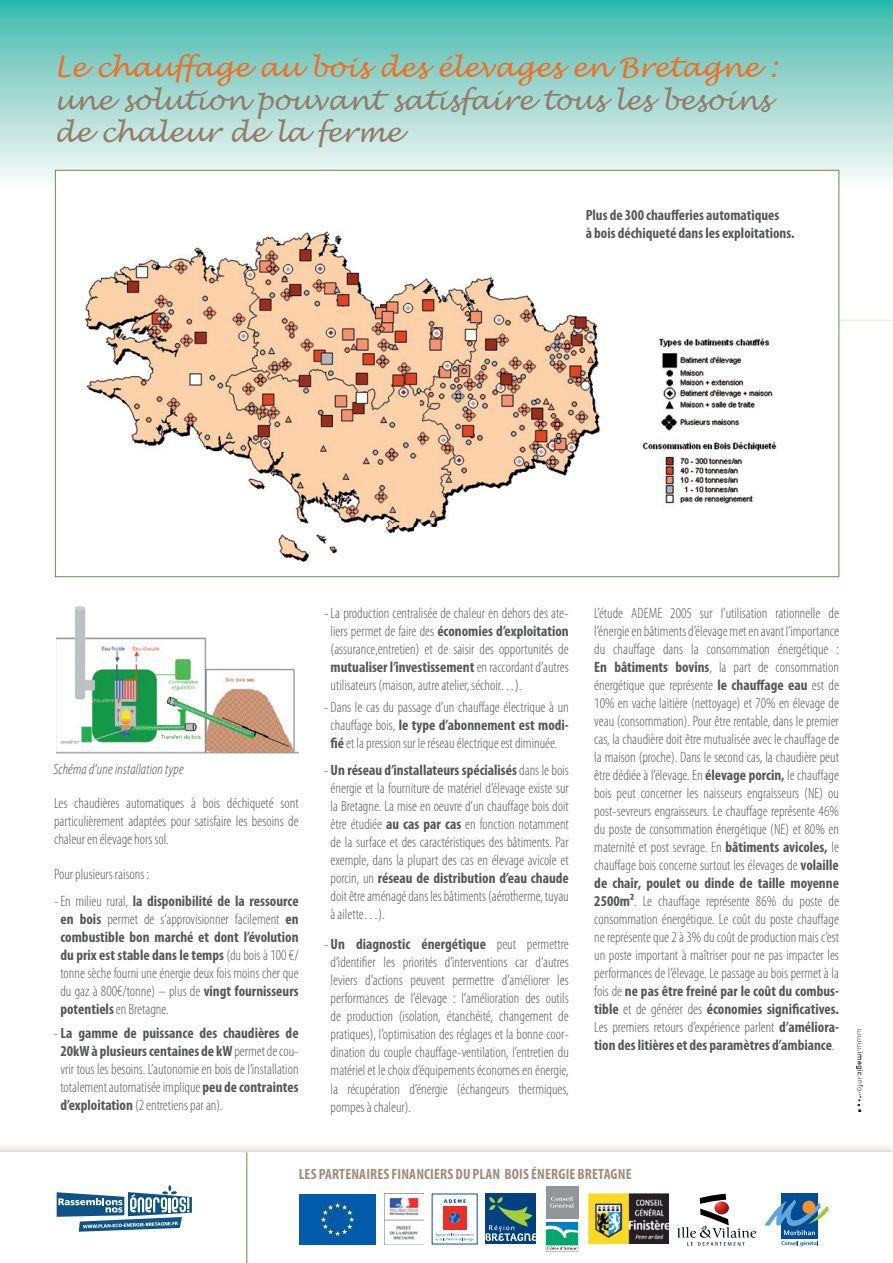
<style>
.page{position:relative;width:893px;height:1263px;background:#fff}
.page>*{position:absolute;margin:0;border:0;box-sizing:border-box;transform-origin:0 0}
.t1{font:italic 27px/32.4px "Lucida Handwriting";color:#927b68}
.t2{font:italic 27px "Lucida Handwriting";color:#f36e21}
.t3{font:300 condensed 15px/18px "Myriad Pro";color:#57585a;text-align:justify}
.t4{font:700 condensed 15px/18px "Myriad Pro";color:#57585a}
.t5{font:700 condensed 15px "Myriad Pro";letter-spacing:.01em;color:#a28c7b}
.t6{font:italic 300 condensed 15px "Myriad Pro";letter-spacing:.01em;color:#4b4c4d}
.s1{font-weight:700}
</style>
<div class="page">
<svg style="left:0;top:0;width:893px;height:320px"></svg>
<svg style="left:54px;top:320px;width:839px;height:1px"></svg>
<img style="left:56px;top:606px;width:243px;height:148px">
<div style="left:55px;top:170px;width:784px;height:407px;background:#fff"></div>
<img style="left:85px;top:231px;width:692px;height:332px">
<img style="left:856px;top:1029px;width:6px;height:82px">
<div style="left:299px;top:1194px;width:77px;height:51px;background:#015aaa"></div>
<svg style="left:321px;top:1203px;width:33px;height:33px"></svg>
<img style="left:384px;top:1193px;width:40px;height:51px">
<div style="left:443px;top:1206px;width:24px;height:24px;background:#ee2e22"></div>
<svg style="left:449px;top:1212px;width:11px;height:11px"></svg>
<svg style="left:444px;top:1199px;width:22px;height:4px"></svg>
<svg style="left:436px;top:1233px;width:38px;height:8px"></svg>
<div style="left:486px;top:1193px;width:50px;height:51px;background:#014081"></div>
<svg style="left:486px;top:1197px;width:50px;height:44px"></svg>
<svg style="left:545px;top:1186px;width:34px;height:66px"></svg>
<svg style="left:546px;top:1222px;width:32px;height:29px"></svg>
<div style="left:546px;top:1187px;width:32px;height:32px;background:#939598"></div>
<svg style="left:550px;top:1196px;width:24px;height:12px"></svg>
<img style="left:588px;top:1194px;width:81px;height:50px">
<svg style="left:677px;top:1194px;width:79px;height:52px"></svg>
<div style="left:781px;top:1193px;width:37px;height:45px;background:#014d95"></div>
<svg style="left:781px;top:1241px;width:37px;height:5px"></svg>
<svg style="left:764px;top:1199px;width:65px;height:36px"></svg>
<svg style="left:57px;top:1185px;width:135px;height:47px"></svg>
<hr style="left:247px;top:1152px;width:1px;height:111px;background:#619143">
<h1 class="t2" style="left:54px;top:51px;width:724px">Le chauffage au bois des élevages en Bretagne :</h1>
<h1 class="t1" style="left:54px;top:85px;width:717px">une solution pouvant satisfaire tous les besoins de chaleur de la ferme</h1>
<p class="t4" style="left:586px;top:205px;width:210px">Plus de 300 chaufferies automatiques<br>à bois déchiqueté dans les exploitations.</p>
<p class="t6" style="left:53px;top:760px;width:132px">Schéma d’une installation type</p>
<p class="t3" style="left:54px;top:794px;width:246px">Les chaudières automatiques à bois déchiqueté sont particulièrement adaptées pour satisfaire les besoins de chaleur en élevage hors sol.</p>
<p class="t3" style="left:54px;top:865px;width:97px">Pour plusieurs raisons :</p>
<p class="t3" style="left:60px;top:891px;width:240px;text-indent:-6px">- En milieu rural, <span class="s1">la disponibilité de la ressource en bois</span> permet de s’approvisionner facilement <span class="s1">en combustible bon marché et dont l’évolution du prix est stable dans le temps</span> (du bois à 100 €/ tonne sèche fourni une énergie deux fois moins cher que du gaz à 800€/tonne) – plus de <span class="s1">vingt fournisseurs potentiels</span> en Bretagne.</p>
<p class="t3" style="left:60px;top:1024px;width:240px;text-indent:-6px">- <span class="s1">La gamme de puissance des chaudières de 20kWà plusieurs centaines de kW</span> permet de cou&shy;vrir tous les besoins. L’autonomie en bois de l’installation totalement automatisée implique <span class="s1">peu de contraintes d’exploitation</span> (2 entretiens par an).</p>
<p class="t3" style="left:331px;top:604px;width:240px;text-indent:-6px">- La production centralisée de chaleur en dehors des ate&shy;liers permet de faire des <span class="s1">économies d’exploitation </span>(assurance,entretien) et de saisir des opportunités de <span class="s1">mutualiser l’investissement</span> en raccordant d’autres utilisateurs (maison, autre atelier, séchoir…).</p>
<p class="t3" style="left:324px;top:698px;width:246px;text-align:center">- Dans le cas du passage d’un chauffage électrique à un chauffage bois, <span class="s1">le type d’abonnement est modi&shy;fié</span> et la pression sur le réseau électrique est diminuée.</p>
<p class="t3" style="left:331px;top:761px;width:240px;text-indent:-6px">- <span class="s1">Un réseau d’installateurs spécialisés</span> dans le bois énergie et la fourniture de matériel d’élevage existe sur la Bretagne. La mise en oeuvre d’un chauffage bois doit être étudiée <span class="s1">au cas par cas</span> en fonction notamment de la surface et des caractéristiques des bâtiments. Par exemple, dans la plupart des cas en élevage avicole et porcin, un <span class="s1">réseau de distribution d’eau chaude </span>doit être aménagé dans les bâtiments (aérotherme, tuyau à ailette…).</p>
<p class="t3" style="left:331px;top:935px;width:240px;text-indent:-6px">- <span class="s1">Un diagnostic énergétique</span> peut permettre d’identifier les priorités d’interventions car d’autres leviers d’actions peuvent permettre d’améliorer les performances de l’élevage : l’amélioration des outils de production (isolation, étanchéité, changement de pratiques), l’optimisation des réglages et la bonne coor&shy;dination du couple chauffage-ventilation, l’entretien du matériel et le choix d’équipements économes en énergie, la récupération d’énergie (échangeurs thermiques, pompes à chaleur).</p>
<p class="t3" style="left:594px;top:604px;width:246px">L’étude ADEME 2005 sur l’utilisation rationnelle de l’énergie en bâtiments d’élevage met en avant l’importance du chauffage dans la consommation énergétique :<br><span class="s1">En bâtiments bovins</span>, la part de consommation énergétique que représente <span class="s1">le chauffage eau</span> est de 10% en vache laitière (nettoyage) et 70% en élevage de veau (consommation). Pour être rentable, dans le premier cas, la chaudière doit être mutualisée avec le chauffage de la maison (proche). Dans le second cas, la chaudière peut être dédiée à l’élevage. En <span class="s1">élevage porcin,</span> le chauffage bois peut concerner les naisseurs engraisseurs (NE) ou post-sevreurs engraisseurs. Le chauffage représente 46% du poste de consommation énergétique (NE) et 80% en maternité et post sevrage. En <span class="s1">bâtiments avicoles,</span> le chauffage bois concerne surtout les élevages de <span class="s1">volaille de chair, poulet ou dinde de taille moyenne 2500m²</span>. Le chauffage représente 86% du poste de consommation énergétique. Le coût du poste chauffage ne représente que 2 à 3% du coût de production mais c’est un poste important à maîtriser pour ne pas impacter les performances de l’élevage. Le passage au bois permet à la fois de <span class="s1">ne pas être freiné par le coût du combus&shy;tible</span> et de générer des <span class="s1">économies significatives.<br></span>Les premiers retours d’expérience parlent <span class="s1">d’améliora&shy;tion des litières et des paramètres d’ambiance</span>.</p>
<p class="t5" style="left:299px;top:1164px;width:334px">LES PARTENAIRES FINANCIERS DU PLAN BOIS ÉNERGIE BRETAGNE</p>
</div>
